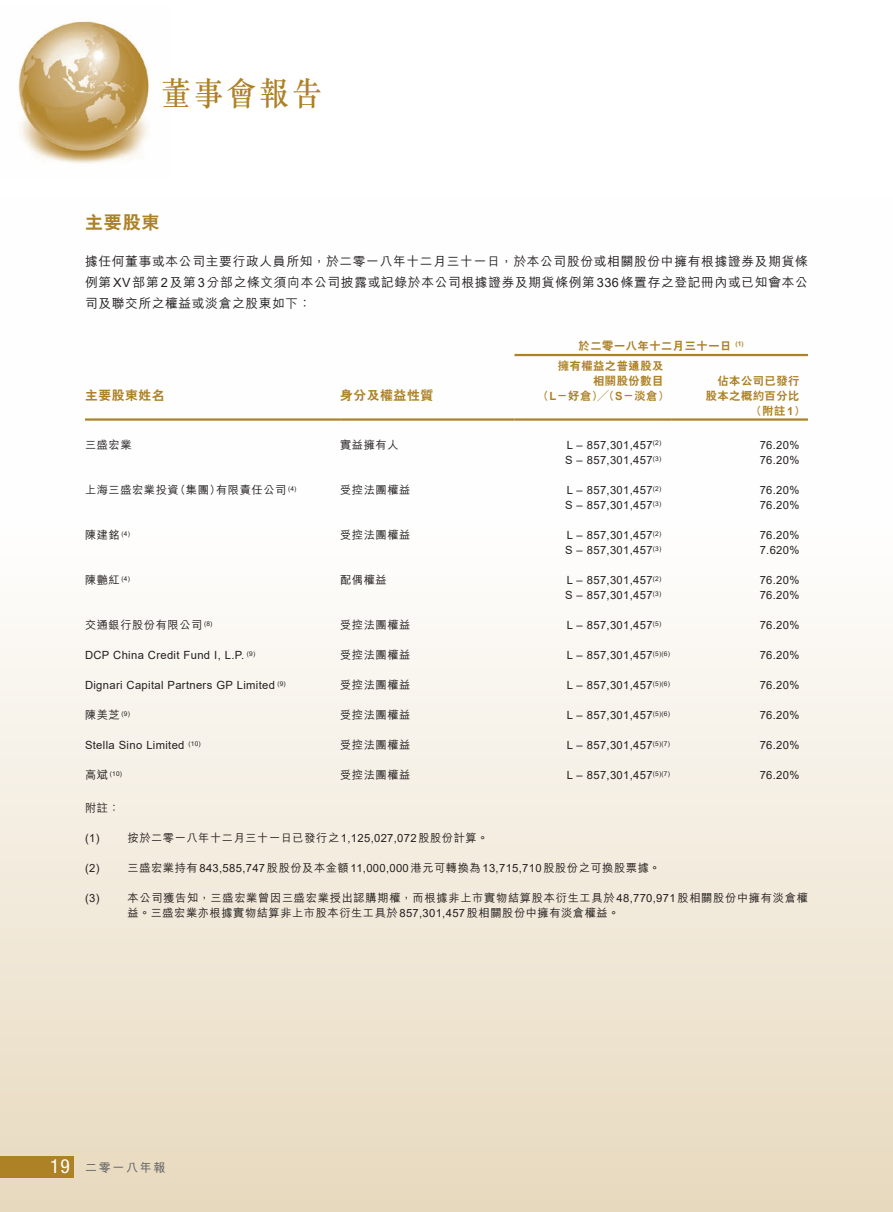
<style>
.page{position:relative;width:893px;height:1212px;background:#fff}
.page>*{position:absolute;margin:0;border:0;box-sizing:border-box;transform-origin:0 0}
.t1{font:500 33px "M Sung HK";letter-spacing:.1em;color:#ad8126;scale:.9 1}
.t2{font:condensed 19.5px "Helvetica Neue LT Std";color:#fff}
.t3{font:800 18px "C Hei 2 HK";color:#ad8126}
.t4{font:500 12.75px/21px "M Hei HK";letter-spacing:.05em;color:#231f20;text-align:justify}
.t5{font:800 12.75px "C Hei 2 HK";letter-spacing:.05em;color:#ad8126}
.t6{font:500 12px "M Hei HK";letter-spacing:.14em;color:#57585a}
.t7{font:11.25px/15px "Arial";letter-spacing:.03em;color:#231f20}
.t8{font:500 11.25px "M Hei HK";letter-spacing:.05em;color:#231f20}
.t9{font:800 11.25px "C Hei 2 HK";letter-spacing:.05em;color:#ad8126}
.t10{font:6.6px "Arial";color:#231f20}
.t11{font:700 6.6px "Arial";color:#ad8126}
.s1{font-family:"Arial";font-weight:400}
.s2{font-family:"Arial";font-weight:700}
.s3{font-family:"M Hei HK";font-weight:500}
</style>
<div class="page">
<div style="left:0;top:196px;width:893px;height:1016px;background:linear-gradient(to bottom,#fff,#eaddc5)"></div>
<img style="left:17px;top:21px;width:132px;height:143px">
<div style="left:0;top:1156px;width:74px;height:21px;background:#ad8126"></div>
<hr style="left:514px;top:354px;width:294px;height:2px;background:#ad8126">
<hr style="left:85px;top:418px;width:255px;height:3px;background:#ad8126">
<hr style="left:340px;top:418px;width:174px;height:3px;background:#ad8126">
<hr style="left:514px;top:418px;width:158px;height:3px;background:#ad8126">
<hr style="left:672px;top:418px;width:136px;height:3px;background:#ad8126">
<h1 class="t1" style="left:162px;top:71px;width:180px">董事會報告</h1>
<h3 class="t3" style="left:85px;top:210px;width:76px">主要股東</h3>
<p class="t4" style="left:85px;top:250px;width:724px">據任何董事或本公司主要行政人員所知，於二零一八年十二月三十一日，於本公司股份或相關股份中擁有根據證券及期貨條例第<span class="s1">XV</span>部第<span class="s1">2</span>及第<span class="s1">3</span>分部之條文須向本公司披露或記錄於本公司根據證券及期貨條例第<span class="s1">336</span>條置存之登記冊內或已知會本公司及聯交所之權益或淡倉之股東如下：</p>
<p class="t11" style="left:735px;top:339px;width:10px">(1)</p>
<p class="t9" style="left:579px;top:338px;width:154px">於二零一八年十二月三十一日</p>
<p class="t5" style="left:85px;top:386px;width:81px">主要股東姓名</p>
<p class="t5" style="left:340px;top:386px;width:94px">身分及權益性質</p>
<p class="t9" style="left:558px;top:358px;width:107px">擁有權益之普通股及</p>
<p class="t9" style="left:593px;top:373px;width:72px">相關股份數目</p>
<p class="t9" style="left:538px;top:388px;width:133px">（<span class="s2">L</span>－好倉）╱（<span class="s2">S</span>－淡倉(</p>
<p class="t8" style="left:85px;top:437px;width:48px">三盛宏業</p>
<p class="t8" style="left:340px;top:437px;width:60px">實益擁有人</p>
<p class="t10" style="left:653px;top:439px;width:10px">(2)</p>
<p class="t7" style="left:567px;top:438px;width:87px">–L 857,301,457</p>
<p class="t10" style="left:653px;top:454px;width:10px">(3)</p>
<p class="t7" style="left:565px;top:453px;width:89px">S – 857,301,457</p>
<p class="t8" style="left:174px;top:482px;width:48px">（集團）</p>
<p class="t8" style="left:85px;top:482px;width:95px">上海三盛宏業投資</p>
<p class="t8" style="left:216px;top:482px;width:72px">有限責任公司</p>
<p class="t10" style="left:288px;top:484px;width:10px">)4(</p>
<p class="t8" style="left:340px;top:482px;width:72px">受控法團權益</p>
<p class="t10" style="left:653px;top:484px;width:10px">(2)</p>
<p class="t7" style="left:567px;top:483px;width:87px">–L 857,301,457</p>
<p class="t10" style="left:653px;top:499px;width:10px">(3)</p>
<p class="t7" style="left:565px;top:498px;width:89px">S – 857,301,457</p>
<p class="t8" style="left:85px;top:527px;width:36px">陳建銘</p>
<p class="t10" style="left:122px;top:529px;width:10px">)4(</p>
<p class="t8" style="left:340px;top:527px;width:72px">受控法團權益</p>
<p class="t10" style="left:653px;top:529px;width:10px">(2)</p>
<p class="t7" style="left:567px;top:528px;width:87px">–L 857,301,457</p>
<p class="t10" style="left:653px;top:544px;width:10px">(3)</p>
<p class="t7" style="left:565px;top:543px;width:89px">S – 857,301,457</p>
<p class="t8" style="left:85px;top:572px;width:36px">陳艷紅</p>
<p class="t10" style="left:122px;top:574px;width:10px">)4(</p>
<p class="t8" style="left:340px;top:572px;width:48px">配偶權益</p>
<p class="t10" style="left:653px;top:574px;width:10px">(2)</p>
<p class="t7" style="left:567px;top:573px;width:87px">–L 857,301,457</p>
<p class="t10" style="left:653px;top:589px;width:10px">(3)</p>
<p class="t7" style="left:565px;top:588px;width:89px">S – 857,301,457</p>
<p class="t8" style="left:85px;top:617px;width:119px">交通銀行股份有限公司</p>
<p class="t10" style="left:204px;top:619px;width:10px">)8(</p>
<p class="t8" style="left:340px;top:617px;width:72px">受控法團權益</p>
<p class="t10" style="left:653px;top:619px;width:10px">(5)</p>
<p class="t7" style="left:567px;top:618px;width:87px">–L 857,301,457</p>
<p class="t7" style="left:85px;top:648px;width:166px">DCP China Credit F u n d <sup>(</sup>.P.L, I</p>
<p class="t10" style="left:249px;top:649px;width:8px">)9</p>
<p class="t8" style="left:340px;top:647px;width:72px">受控法團權益</p>
<p class="t10" style="left:653px;top:649px;width:18px">(6) (5)</p>
<p class="t7" style="left:567px;top:648px;width:87px">–L 857,301,457</p>
<p class="t10" style="left:277px;top:679px;width:10px">( )9</p>
<p class="t7" style="left:85px;top:678px;width:191px">Dignari Capital Partners GP Limited</p>
<p class="t8" style="left:340px;top:677px;width:72px">受控法團權益</p>
<p class="t10" style="left:653px;top:679px;width:18px">(6) (5)</p>
<p class="t7" style="left:567px;top:678px;width:87px">–L 857,301,457</p>
<p class="t8" style="left:85px;top:707px;width:36px">陳美芝</p>
<p class="t10" style="left:122px;top:709px;width:10px">)9(</p>
<p class="t8" style="left:340px;top:707px;width:72px">受控法團權益</p>
<p class="t10" style="left:653px;top:709px;width:18px">(6) (5)</p>
<p class="t7" style="left:567px;top:708px;width:87px">–L 857,301,457</p>
<p class="t10" style="left:189px;top:739px;width:14px">(10)</p>
<p class="t7" style="left:85px;top:738px;width:101px">Stella Sino Limited</p>
<p class="t8" style="left:340px;top:737px;width:72px">受控法團權益</p>
<p class="t10" style="left:653px;top:739px;width:18px">(7) (5)</p>
<p class="t7" style="left:567px;top:738px;width:87px">–L 857,301,457</p>
<p class="t8" style="left:85px;top:767px;width:25px">高斌</p>
<p class="t8" style="left:85px;top:799px;width:36px">附註：</p>
<p class="t10" style="left:110px;top:769px;width:14px">(10)</p>
<p class="t8" style="left:340px;top:767px;width:72px">受控法團權益</p>
<p class="t10" style="left:653px;top:769px;width:18px">(7) (5)</p>
<p class="t7" style="left:567px;top:768px;width:87px">–L 857,301,457</p>
<p class="t7" style="left:85px;top:830px;width:16px">1( )</p>
<p class="t8" style="left:128px;top:829px;width:362px">按於二零一八年十二月三十一日已發行之<span class="s1">1,125,027,072</span>股股份計算。</p>
<p class="t7" style="left:85px;top:860px;width:16px">2( )</p>
<p class="t7" style="left:128px;top:860px;width:534px"><span class="s3">三盛宏業持有</span>843,585,747<span class="s3">股股份及本金額</span>11,000,000<span class="s3">港元可轉換為</span>13,715,710<span class="s3">股股份之可換股票據。</span></p>
<p class="t9" style="left:717px;top:373px;width:83px">佔本公司已發行</p>
<p class="t9" style="left:706px;top:388px;width:95px">股本之概約百分比</p>
<p class="t9" style="left:751px;top:403px;width:56px">（附註 (<span class="s2">1</span></p>
<p class="t7" style="left:760px;top:438px;width:41px">76.20%<br>76.20%</p>
<p class="t7" style="left:760px;top:483px;width:41px">76.20%<br>76.20%</p>
<p class="t7" style="left:760px;top:528px;width:41px">76.20%<br>7.620%</p>
<p class="t7" style="left:760px;top:573px;width:41px">76.20%<br>76.20%</p>
<p class="t7" style="left:760px;top:618px;width:41px">76.20%</p>
<p class="t7" style="left:760px;top:648px;width:41px">76.20%</p>
<p class="t7" style="left:760px;top:678px;width:41px">76.20%</p>
<p class="t7" style="left:760px;top:708px;width:41px">76.20%</p>
<p class="t7" style="left:760px;top:738px;width:41px">76.20%</p>
<p class="t7" style="left:760px;top:768px;width:41px">76.20%</p>
<p class="t7" style="left:85px;top:890px;width:16px">3( )</p>
<p class="t8" style="left:128px;top:889px;width:682px">本公司獲告知，三盛宏業曾因三盛宏業授出認購期權，而根據非上市實物結算股本衍生工具於<span class="s1">48,770,971</span>股相關股份中擁有淡倉權</p>
<p class="t8" style="left:128px;top:904px;width:493px">益。三盛宏業亦根據實物結算非上市股本衍生工具於<span class="s1">857,301,457</span>股相關股份中擁有淡倉權益。</p>
<h2 class="t2" style="left:50px;top:1155px;width:21px">19</h2>
<p class="t6" style="left:85px;top:1159px;width:82px">二零一八年報</p>
</div>
